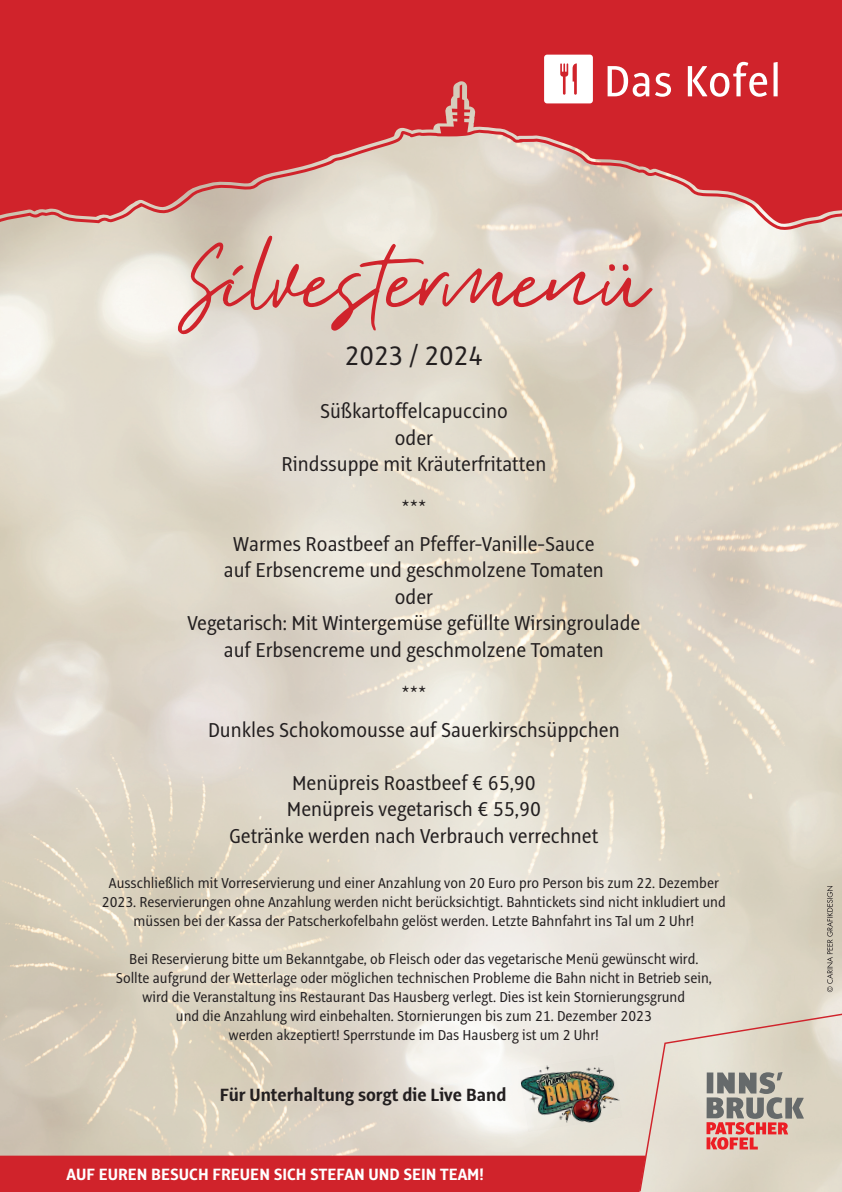
<style>
.page{position:relative;width:842px;height:1192px;background:#fff}
.page>*{position:absolute;margin:0;border:0;box-sizing:border-box;transform-origin:0 0}
.t1{font:158px "Aurelie Smith DEMO";color:#d0232b}
.t2{font:29.5px "Alto Con";color:#231f20}
.t3{font:22.1px/26.6px "Alto Con";color:#231f20;text-align:center}
.t4{font:700 19.5px "Alto Con";color:#231f20}
.t5{font:700 18px "Alto Con";color:#fff}
.t6{font:15.8px/18.9px "Alto Con";color:#231f20;text-align:center}
</style>
<div class="page">
<img style="left:0;top:273px;width:842px;height:741px">
<svg style="left:0;top:257px;width:842px;height:16px;background:#e3dccf"></svg>
<svg style="left:0;top:0;width:842px;height:257px;background:#d45c5d"></svg>
<svg style="left:827px;top:886px;width:6px;height:106px"></svg>
<svg style="left:0;top:1014px;width:842px;height:178px;background:#dab6ac"></svg>
<svg style="left:608px;top:66px;width:41px;height:31px"></svg>
<svg style="left:655px;top:73px;width:16px;height:24px"></svg>
<svg style="left:688px;top:62px;width:79px;height:35px"></svg>
<svg style="left:773px;top:62px;width:5px;height:34px"></svg>
<svg style="left:544px;top:55px;width:49px;height:48px"></svg>
<svg style="left:609px;top:264px;width:20px;height:7px"></svg>
<img style="left:519px;top:1055px;width:103px;height:77px">
<h1 class="t1" style="left:178px;top:212px;width:474px">Silvestermenu</h1>
<h2 class="t2" style="left:345px;top:338px;width:140px">2023 / 2024</h2>
<h3 class="t3" style="left:281px;top:397px;width:266px">Süßkartoffelcapuccino<br>oder<br>Rindssuppe mit Kräuterfritatten</h3>
<h3 class="t3" style="left:233px;top:488px;width:363px;line-height:37.1px">***<br>Warmes Roastbeef an Pfeffer-Vanille-Sauce</h3>
<h3 class="t3" style="left:187px;top:557px;width:455px">auf Erbsencreme und geschmolzene Tomaten<br>oder<br>Vegetarisch: Mit Wintergemüse gefüllte Wirsingroulade auf Erbsencreme und geschmolzene Tomaten</h3>
<h3 class="t3" style="left:208px;top:674px;width:413px;line-height:37.1px">***<br>Dunkles Schokomousse auf Sauerkirschsüppchen</h3>
<h3 class="t3" style="left:230px;top:769px;width:370px">Menüpreis Roastbeef € 65,90<br>Menüpreis vegetarisch € 55,90<br>Getränke werden nach Verbrauch verrechnet</h3>
<p class="t6" style="left:102px;top:873px;width:625px">Ausschließlich mit Vorreservierung und einer Anzahlung von 20 Euro pro Person bis zum 22. Dezember<br>2023. Reservierungen ohne Anzahlung werden nicht berücksichtigt. Bahntickets sind nicht inkludiert und müssen bei der Kassa der Patscherkofelbahn gelöst werden. Letzte Bahnfahrt ins Tal um 2 Uhr!</p>
<p class="t6" style="left:116px;top:949px;width:597px">Bei Reservierung bitte um Bekanntgabe, ob Fleisch oder das vegetarische Menü gewünscht wird.<br>Sollte aufgrund der Wetterlage oder möglichen technischen Probleme die Bahn nicht in Betrieb sein, wird die Veranstaltung ins Restaurant Das Hausberg verlegt. Dies ist kein Stornierungsgrund<br>und die Anzahlung wird einbehalten. Stornierungen bis zum 21. Dezember 2023<br>werden akzeptiert! Sperrstunde im Das Hausberg ist um 2 Uhr!</p>
<p class="t4" style="left:220px;top:1083px;width:288px">Für Unterhaltung sorgt die Live Band</p>
<p class="t5" style="left:66px;top:1163px;width:419px">AUF EUREN BESUCH FREUEN SICH STEFAN UND SEIN TEAM!</p>
</div>
